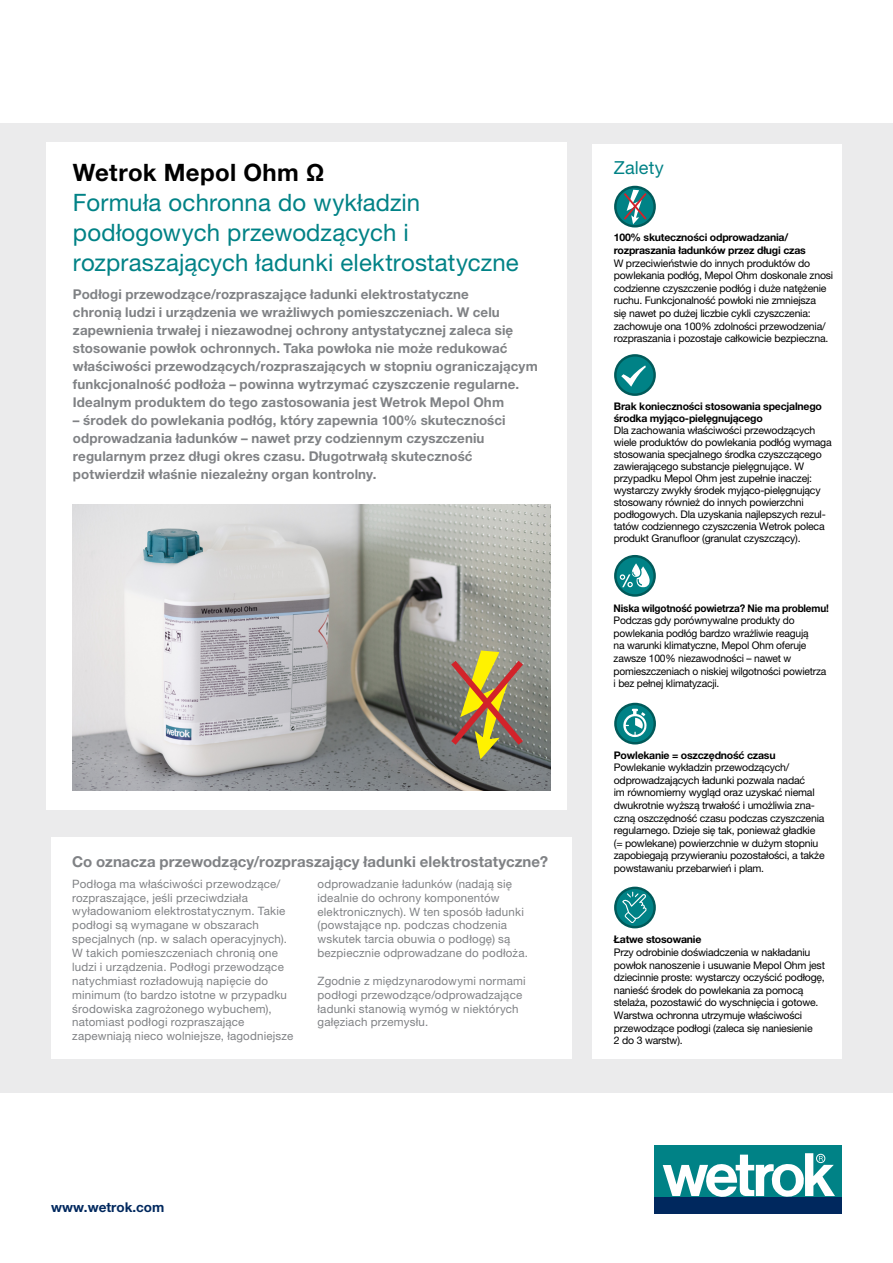
<style>
.page{position:relative;width:893px;height:1263px;background:#fff}
.page>*{position:absolute;margin:0;border:0;box-sizing:border-box;transform-origin:0 0}
.t1{font:24px/30px "Helvetica Neue LT Pro";letter-spacing:.005em;color:#008286}
.t2{font:700 24px "Helvetica Neue LT Pro";letter-spacing:.015em;color:#000}
.t3{font:18px "Helvetica Neue LT Pro";letter-spacing:.01em;color:#008286}
.t4{font:700 15px "Helvetica Neue LT Pro";letter-spacing:.005em;color:#808285}
.t5{font:700 13.5px/18px "Helvetica Neue LT Pro";letter-spacing:.01em;color:#808285}
.t6{font:700 13.5px "Helvetica Neue LT Pro";color:#00285e}
.t7{font:11.55px/13.8px "Helvetica Neue LT Pro";letter-spacing:.015em;color:#808285}
.t8{font:10.5px/12.6px "Helvetica Neue LT Pro";letter-spacing:-.02em;color:#000}
.t9{font:700 10.5px/12.6px "Helvetica Neue LT Pro";letter-spacing:-.02em;color:#000}
.t10{font:700 10.5px "Helvetica Neue LT Pro";letter-spacing:-.02em;color:#000;scale:.95 1}
</style>
<div class="page">
<div style="left:0;top:123px;width:893px;height:970px;background:#ebebec"></div>
<div style="left:47px;top:142px;width:520px;height:668px;background:#fff"></div>
<div style="left:51px;top:838px;width:520px;height:221px;background:#fff"></div>
<div style="left:592px;top:145px;width:250px;height:914px;background:#fff"></div>
<img style="left:72px;top:505px;width:479px;height:286px">
<div style="left:655px;top:1196px;width:187px;height:17px;background:#00285e"></div>
<div style="left:655px;top:1145px;width:187px;height:51px;background:#008286"></div>
<svg style="left:663px;top:1153px;width:172px;height:44px"></svg>
<svg style="left:615px;top:704px;width:40px;height:39px"></svg>
<div style="left:614px;top:703px;width:42px;height:41px;border:2px solid #005a5a;border-radius:50%"></div>
<svg style="left:623px;top:709px;width:24px;height:28px"></svg>
<svg style="left:615px;top:556px;width:40px;height:39px"></svg>
<div style="left:614px;top:555px;width:42px;height:42px;border:2px solid #005a5a;border-radius:50%"></div>
<svg style="left:620px;top:563px;width:30px;height:24px"></svg>
<svg style="left:615px;top:187px;width:40px;height:39px"></svg>
<div style="left:614px;top:186px;width:42px;height:41px;border:2px solid #005a5a;border-radius:50%"></div>
<svg style="left:615px;top:355px;width:40px;height:40px"></svg>
<div style="left:614px;top:354px;width:42px;height:42px;border:2px solid #005a5a;border-radius:50%"></div>
<svg style="left:621px;top:365px;width:25px;height:22px"></svg>
<svg style="left:615px;top:888px;width:40px;height:39px"></svg>
<div style="left:614px;top:887px;width:42px;height:41px;border:2px solid #005a5a;border-radius:50%"></div>
<svg style="left:622px;top:892px;width:25px;height:31px"></svg>
<svg style="left:624px;top:190px;width:23px;height:34px"></svg>
<svg style="left:451px;top:650px;width:72px;height:109px;background:#a28856"></svg>
<h1 class="t2" style="left:73px;top:157px;width:253px">Wetrok Mepol Ohm Ω</h1>
<h1 class="t1" style="left:73px;top:187px;width:447px">Formuła ochronna do wykładzin podłogowych przewodzących i rozpraszających ładunki elektrostatyczne</h1>
<p class="t5" style="left:73px;top:285px;width:466px">Podłogi przewodzące/rozpraszające ładunki elektrostatyczne<br>chronią ludzi i urządzenia we wrażliwych pomieszczeniach. W celu zapewnienia trwałej i niezawodnej ochrony antystatycznej zaleca się stosowanie powłok ochronnych. Taka powłoka nie może redukować właściwości przewodzących/rozpraszających w stopniu ograniczającym funkcjonalność podłoża – powinna wytrzymać czyszczenie regularne.<br>Idealnym produktem do tego zastosowania jest Wetrok Mepol Ohm</p>
<p class="t5" style="left:73px;top:411px;width:434px">– środek do powlekania podłóg, który zapewnia 100% skuteczności odprowadzania ładunków – nawet przy codziennym czyszczeniu regularnym przez długi okres czasu. Długotrwałą skuteczność potwierdził właśnie niezależny organ kontrolny.</p>
<h3 class="t4" style="left:72px;top:852px;width:477px">Co oznacza przewodzący/rozpraszający ładunki elektrostatyczne?</h3>
<p class="t7" style="left:72px;top:876px;width:223px">Podłoga ma właściwości przewodzące/ rozpraszające, jeśli przeciwdziała wyładowaniom elektrostatycznym. Takie podłogi są wymagane w obszarach specjalnych (np. w salach operacyjnych).<br>W takich pomieszczeniach chronią one ludzi i urządzenia. Podłogi przewodzące natychmiast rozładowują napięcie do minimum (to bardzo istotne w przypadku środowiska zagrożonego wybuchem), natomiast podłogi rozpraszające zapewniają nieco wolniejsze, łagodniejsze</p>
<p class="t7" style="left:318px;top:877px;width:212px">odprowadzanie ładunków (nadają się idealnie do ochrony komponentów elektronicznych). W ten sposób ładunki (powstające np. podczas chodzenia wskutek tarcia obuwia o podłogę) są bezpiecznie odprowadzane do podłoża.</p>
<p class="t7" style="left:318px;top:974px;width:210px">Zgodnie z międzynarodowymi normami podłogi przewodzące/odprowadzające ładunki stanowią wymóg w niektórych gałęziach przemysłu.</p>
<p class="t6" style="left:51px;top:1199px;width:115px">www.wetrok.com</p>
<h2 class="t3" style="left:614px;top:157px;width:52px">Zalety</h2>
<p class="t9" style="left:614px;top:231px;width:194px">100% skuteczności odprowadzania/ rozpraszania ładunków przez długi czas</p>
<p class="t8" style="left:614px;top:256px;width:221px">W przeciwieństwie do innych produktów do powlekania podłóg, Mepol Ohm doskonale znosi codzienne czyszczenie podłóg i duże natężenie ruchu. Funkcjonalność powłoki nie zmniejsza<br>się nawet po dużej liczbie cykli czyszczenia: zachowuje ona 100% zdolności przewodzenia/ rozpraszania i pozostaje całkowicie bezpieczna.</p>
<p class="t9" style="left:614px;top:399px;width:210px">Brak konieczności stosowania specjalnego środka myjąco-pielęgnującego</p>
<p class="t8" style="left:614px;top:424px;width:219px;line-height:12px">Dla zachowania właściwości przewodzących wiele produktów do powlekania podłóg wymaga stosowania specjalnego środka czyszczącego zawierającego substancje pielęgnujące. W przypadku Mepol Ohm jest zupełnie inaczej: wystarczy zwykły środek myjąco-pielęgnujący stosowany również do innych powierzchni podłogowych. Dla uzyskania najlepszych rezul&shy;tatów codziennego czyszczenia Wetrok poleca produkt Granufloor (granulat czyszczący).</p>
<p class="t10" style="left:614px;top:601px;width:228px">Niska wilgotność powietrza? Nie ma problemu!</p>
<p class="t8" style="left:614px;top:614px;width:214px">Podczas gdy porównywalne produkty do powlekania podłóg bardzo wrażliwie reagują<br>na warunki klimatyczne, Mepol Ohm oferuje zawsze 100% niezawodności – nawet w pomieszczeniach o niskiej wilgotności powietrza i bez pełnej klimatyzacji.</p>
<p class="t9" style="left:614px;top:748px;width:163px">Powlekanie = oszczędność czasu</p>
<p class="t8" style="left:614px;top:761px;width:212px">Powlekanie wykładzin przewodzących/ odprowadzających ładunki pozwala nadać<br>im równomierny wygląd oraz uzyskać niemal dwukrotnie wyższą trwałość i umożliwia zna&shy;czną oszczędność czasu podczas czyszczenia regularnego. Dzieje się tak, ponieważ gładkie (= powlekane) powierzchnie w dużym stopniu zapobiegają przywieraniu pozostałości, a także powstawaniu przebarwień i plam.</p>
<p class="t9" style="left:614px;top:933px;width:89px">Łatwe stosowanie</p>
<p class="t8" style="left:614px;top:946px;width:213px">Przy odrobinie doświadczenia w nakładaniu powłok nanoszenie i usuwanie Mepol Ohm jest dziecinnie proste: wystarczy oczyścić podłogę, nanieść środek do powlekania za pomocą stelaża, pozostawić do wyschnięcia i gotowe.<br>Warstwa ochronna utrzymuje właściwości przewodzące podłogi (zaleca się naniesienie<br>2 do 3 warstw).</p>
</div>
